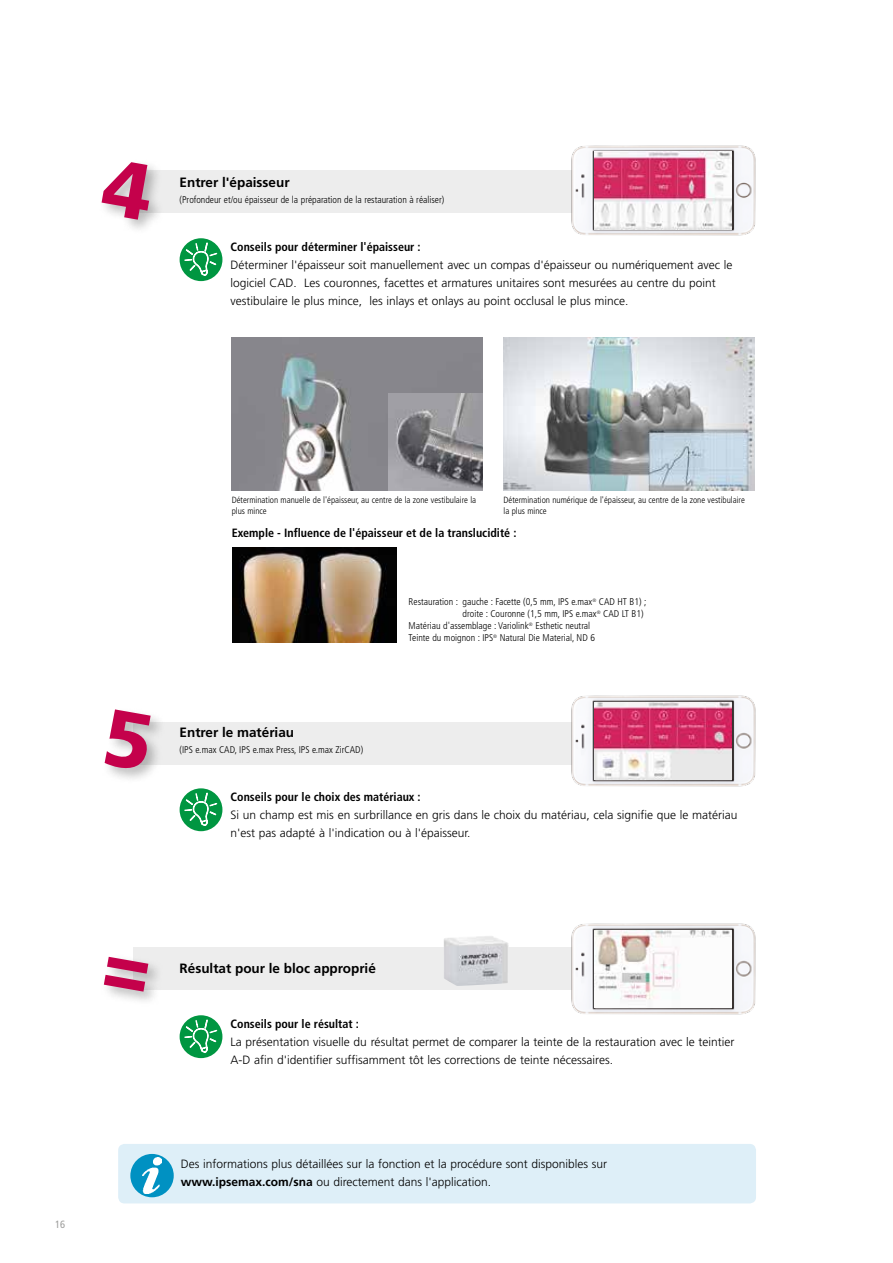
<style>
.page{position:relative;width:893px;height:1263px;background:#fff}
.page>*{position:absolute;margin:0;border:0;box-sizing:border-box;transform-origin:0 0}
.t1{font:700 13.5px "Frutiger";color:#000}
.t2{font:300 12px/18px "Frutiger";color:#000}
.t3{font:700 condensed 12px "Frutiger";color:#000}
.t4{font:condensed 10.5px "Frutiger";color:#9d9d9c}
.t5{font:300 condensed 9.75px "Frutiger";color:#000}
.t6{font:300 condensed 9px/10.8px "Frutiger";color:#000}
.s1{font-weight:700}
</style>
<div class="page">
<div style="left:134px;top:171px;width:620px;height:42px;background:#ededed"></div>
<div style="left:134px;top:722px;width:620px;height:42px;background:#ededed"></div>
<div style="left:134px;top:948px;width:620px;height:42px;background:#ededed"></div>
<div style="left:180px;top:238px;width:42px;height:43px;background:#009641;border-radius:50%"></div>
<svg style="left:184px;top:238px;width:34px;height:44px"></svg>
<div style="left:180px;top:788px;width:42px;height:43px;background:#009641;border-radius:50%"></div>
<svg style="left:184px;top:788px;width:34px;height:44px"></svg>
<div style="left:180px;top:1015px;width:42px;height:43px;background:#009641;border-radius:50%"></div>
<svg style="left:184px;top:1015px;width:34px;height:44px"></svg>
<div style="left:98px;top:158px;width:67px;height:78px;background:#000;opacity:.27"></div>
<div style="left:100px;top:706px;width:67px;height:79px;background:#000;opacity:.27"></div>
<div style="left:100px;top:953px;width:65px;height:55px;background:#000;opacity:.27"></div>
<img style="left:233px;top:548px;width:164px;height:95px">
<div style="left:118px;top:1144px;width:638px;height:59px;background:#deeff8;border-radius:6px"></div>
<div style="left:130px;top:1154px;width:44px;height:43px;background:#0091c2;border-radius:50%"></div>
<img style="left:143px;top:1157px;width:18px;height:37px">
<img style="left:566px;top:145px;width:190px;height:91px">
<img style="left:594px;top:152px;width:137px;height:78px">
<img style="left:503px;top:338px;width:251px;height:153px">
<img style="left:232px;top:338px;width:251px;height:153px">
<img style="left:388px;top:394px;width:95px;height:97px">
<img style="left:566px;top:923px;width:190px;height:92px">
<img style="left:594px;top:930px;width:137px;height:78px">
<img style="left:566px;top:695px;width:190px;height:92px">
<img style="left:594px;top:702px;width:137px;height:78px">
<img style="left:444px;top:936px;width:65px;height:50px">
<svg style="left:100px;top:158px;width:55px;height:63px"></svg>
<svg style="left:104px;top:709px;width:49px;height:62px"></svg>
<svg style="left:104px;top:957px;width:44px;height:35px"></svg>
<p class="t4" style="left:55px;top:1218px;width:12px">16</p>
<p class="t1" style="left:180px;top:174px;width:112px">Entrer l'épaisseur</p>
<p class="t5" style="left:180px;top:194px;width:266px">(Profondeur et/ou épaisseur de la préparation de la restauration à réaliser)</p>
<p class="t3" style="left:231px;top:240px;width:192px">Conseils pour déterminer l'épaisseur :</p>
<p class="t2" style="left:231px;top:256px;width:503px">Déterminer l'épaisseur soit manuellement avec un compas d'épaisseur ou numériquement avec le logiciel CAD. Les couronnes, facettes et armatures unitaires sont mesurées au centre du point vestibulaire le plus mince, les inlays et onlays au point occlusal le plus mince.</p>
<p class="t6" style="left:232px;top:495px;width:246px">Détermination manuelle de l'épaisseur, au centre de la zone vestibulaire la plus mince</p>
<p class="t6" style="left:503px;top:495px;width:243px">Détermination numérique de l'épaisseur, au centre de la zone vestibulaire la plus mince</p>
<p class="t3" style="left:232px;top:525px;width:286px">Exemple - Influence de l'épaisseur et de la translucidité :</p>
<p class="t1" style="left:180px;top:724px;width:116px">Entrer le matériau</p>
<p class="t5" style="left:180px;top:744px;width:185px">(IPS e.max CAD, IPS e.max Press, IPS e.max ZirCAD)</p>
<p class="t5" style="left:409px;top:596px;width:239px">Restauration : gauche : Facette (0,5 mm, IPS e.max<sup>®</sup> CAD HT B1) ;</p>
<p class="t5" style="left:463px;top:608px;width:182px">droite : Couronne (1,5 mm, IPS e.max<sup>®</sup> CAD LT B1)</p>
<p class="t5" style="left:409px;top:620px;width:183px">Matériau d'assemblage : Variolink<sup>®</sup> Esthetic neutral</p>
<p class="t5" style="left:409px;top:632px;width:188px">Teinte du moignon : IPS<sup>®</sup> Natural Die Material, ND 6</p>
<p class="t3" style="left:231px;top:790px;width:192px">Conseils pour le choix des matériaux :</p>
<p class="t2" style="left:231px;top:806px;width:508px">Si un champ est mis en surbrillance en gris dans le choix du matériau, cela signifie que le matériau n'est pas adapté à l'indication ou à l'épaisseur.</p>
<p class="t1" style="left:180px;top:960px;width:198px">Résultat pour le bloc approprié</p>
<p class="t3" style="left:231px;top:1016px;width:130px">Conseils pour le résultat :</p>
<p class="t2" style="left:231px;top:1033px;width:505px">La présentation visuelle du résultat permet de comparer la teinte de la restauration avec le teintier<br>A-D afin d'identifier suffisamment tôt les corrections de teinte nécessaires.</p>
<p class="t2" style="left:181px;top:1155px;width:428px">Des informations plus détaillées sur la fonction et la procédure sont disponibles sur <span class="s1">www.ipsemax.com/sna</span> ou directement dans l'application.</p>
</div>
